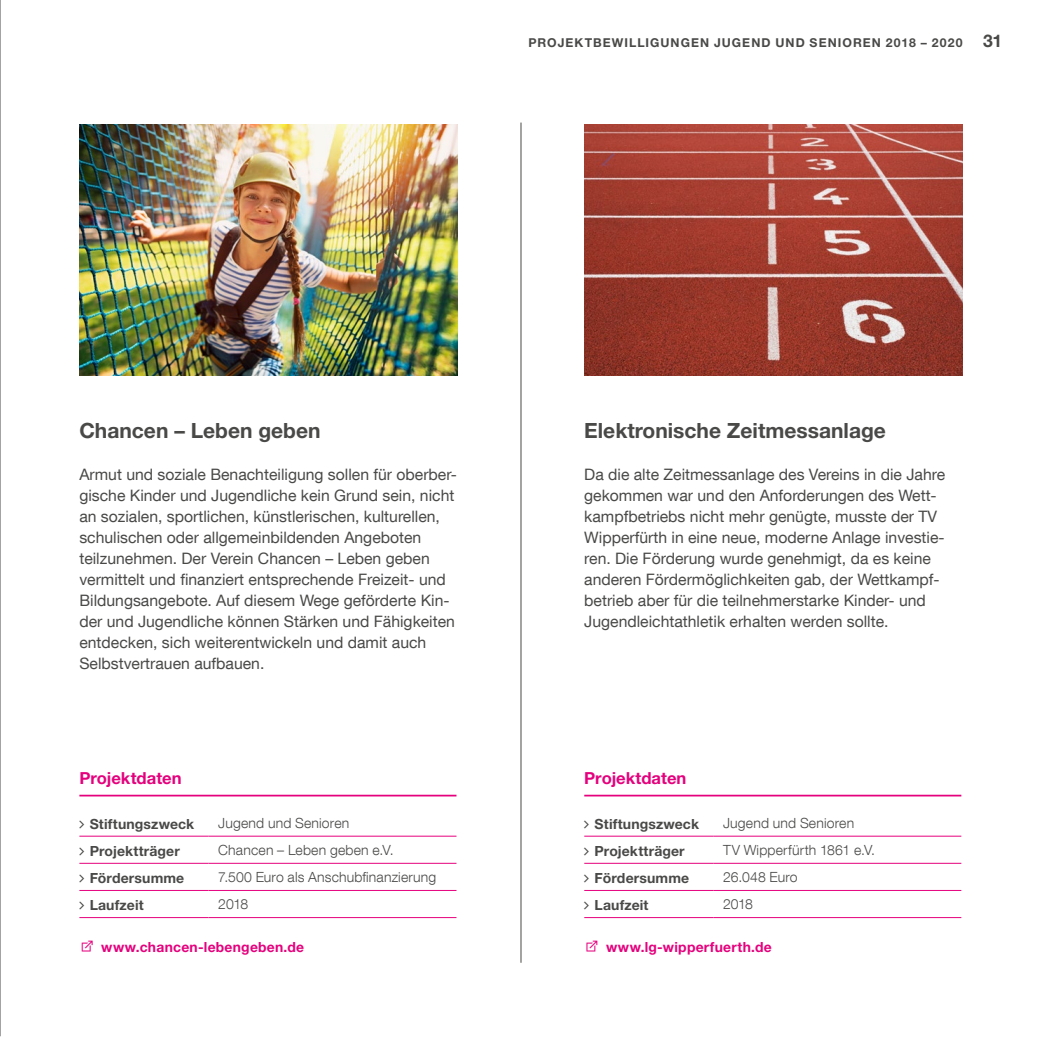
<style>
.page{position:relative;width:1042px;height:1042px;background:#fff}
.page>*{position:absolute;margin:0;border:0;box-sizing:border-box;transform-origin:0 0}
.head_12pt{font:700 21px "Helvetica Neue LT Std";color:#494948}
.subtext{font:700 16.62px "Helvetica Neue LT Std";color:#e5007d}
.copy{font:15.75px/21px "Helvetica Neue LT Com";color:#494948}
.subtext-2{font:300 14px "Helvetica Neue LT Com";letter-spacing:.01em;color:#494948}
.subtext-3{font:700 14px "Helvetica Neue LT Std";letter-spacing:.01em;color:#494948}
.copy-2{font:700 14px "Helvetica Neue LT Std";letter-spacing:.02em;color:#e5007d}
.head{font:700 12.25px "Helvetica Neue LT Std";letter-spacing:.085em;color:#494948}
.s1{font-size:17.5px}
</style>
<div class="page">
<hr style="left:0;top:0;width:1px;height:1036px;background:#494948">
<img style="left:584px;top:124px;width:378px;height:252px">
<hr style="left:584px;top:795px;width:377px;height:1px;background:#e5007d">
<hr style="left:584px;top:836px;width:129px;height:1px;background:#e5007d">
<hr style="left:713px;top:836px;width:248px;height:1px;background:#e5007d">
<hr style="left:584px;top:863px;width:129px;height:1px;background:#e5007d">
<hr style="left:713px;top:863px;width:248px;height:1px;background:#e5007d">
<hr style="left:584px;top:890px;width:129px;height:1px;background:#e5007d">
<hr style="left:713px;top:890px;width:248px;height:1px;background:#e5007d">
<hr style="left:584px;top:917px;width:129px;height:1px;background:#e5007d">
<hr style="left:713px;top:917px;width:248px;height:1px;background:#e5007d">
<img style="left:79px;top:124px;width:379px;height:252px">
<hr style="left:79px;top:795px;width:377px;height:1px;background:#e5007d">
<hr style="left:79px;top:836px;width:129px;height:1px;background:#e5007d">
<hr style="left:208px;top:836px;width:248px;height:1px;background:#e5007d">
<hr style="left:79px;top:863px;width:129px;height:1px;background:#e5007d">
<hr style="left:208px;top:863px;width:248px;height:1px;background:#e5007d">
<hr style="left:79px;top:890px;width:129px;height:1px;background:#e5007d">
<hr style="left:208px;top:890px;width:248px;height:1px;background:#e5007d">
<hr style="left:79px;top:917px;width:129px;height:1px;background:#e5007d">
<hr style="left:208px;top:917px;width:248px;height:1px;background:#e5007d">
<hr style="left:521px;top:123px;width:1px;height:840px;background:#494948">
<p class="head" style="left:528px;top:35px;width:475px">PROJEKTBEWILLIGUNGEN JUGEND UND SENIOREN 2018 – 2020 <span class="s1">31</span></p>
<p class="head_12pt" style="left:79px;top:417px;width:243px">Chancen – Leben geben</p>
<p class="copy" style="left:79px;top:463px;width:379px">Armut und soziale Benachteiligung sollen für oberber&shy;gische Kinder und Jugendliche kein Grund sein, nicht an sozialen, sportlichen, künstlerischen, kulturellen, schulischen oder allgemeinbildenden Angeboten teilzunehmen. Der Verein Chancen – Leben geben vermittelt und finanziert entsprechende Freizeit- und Bildungsangebote. Auf diesem Wege geförderte Kin&shy;der und Jugendliche können Stärken und Fähigkeiten entdecken, sich weiterentwickeln und damit auch Selbstvertrauen aufbauen.</p>
<p class="subtext" style="left:79px;top:768px;width:104px">Projektdaten</p>
<p class="subtext-3" style="left:90px;top:815px;width:106px">Stiftungszweck</p>
<p class="subtext-2" style="left:218px;top:814px;width:133px">Jugend und Senioren</p>
<p class="subtext-3" style="left:90px;top:842px;width:92px">Projektträger</p>
<p class="subtext-2" style="left:218px;top:841px;width:177px">Chancen – Leben geben e.V.</p>
<p class="subtext-3" style="left:90px;top:869px;width:96px">Fördersumme</p>
<p class="subtext-2" style="left:218px;top:868px;width:219px">7.500 Euro als Anschubfinanzierung</p>
<p class="subtext-3" style="left:90px;top:896px;width:55px">Laufzeit</p>
<p class="subtext-2" style="left:218px;top:895px;width:31px">2018</p>
<p class="copy-2" style="left:101px;top:938px;width:205px">www.chancen-lebengeben.de</p>
<p class="head_12pt" style="left:584px;top:417px;width:303px">Elektronische Zeitmessanlage</p>
<p class="copy" style="left:584px;top:463px;width:362px">Da die alte Zeitmessanlage des Vereins in die Jahre gekommen war und den Anforderungen des Wett&shy;kampfbetriebs nicht mehr genügte, musste der TV Wipperfürth in eine neue, moderne Anlage investie&shy;ren. Die Förderung wurde genehmigt, da es keine anderen Fördermöglichkeiten gab, der Wettkampf&shy;betrieb aber für die teilnehmerstarke Kinder- und Jugendleichtathletik erhalten werden sollte.</p>
<p class="subtext" style="left:584px;top:768px;width:104px">Projektdaten</p>
<p class="subtext-3" style="left:594px;top:815px;width:106px">Stiftungszweck</p>
<p class="subtext-2" style="left:723px;top:814px;width:133px">Jugend und Senioren</p>
<p class="subtext-3" style="left:594px;top:842px;width:92px">Projektträger</p>
<p class="subtext-2" style="left:723px;top:841px;width:153px">TV Wipperfürth 1861 e.V.</p>
<p class="subtext-3" style="left:594px;top:869px;width:96px">Fördersumme</p>
<p class="subtext-2" style="left:723px;top:868px;width:76px">26.048 Euro</p>
<p class="subtext-3" style="left:594px;top:896px;width:55px">Laufzeit</p>
<p class="subtext-2" style="left:723px;top:895px;width:31px">2018</p>
<p class="copy-2" style="left:606px;top:938px;width:167px">www.lg-wipperfuerth.de</p>
</div>
